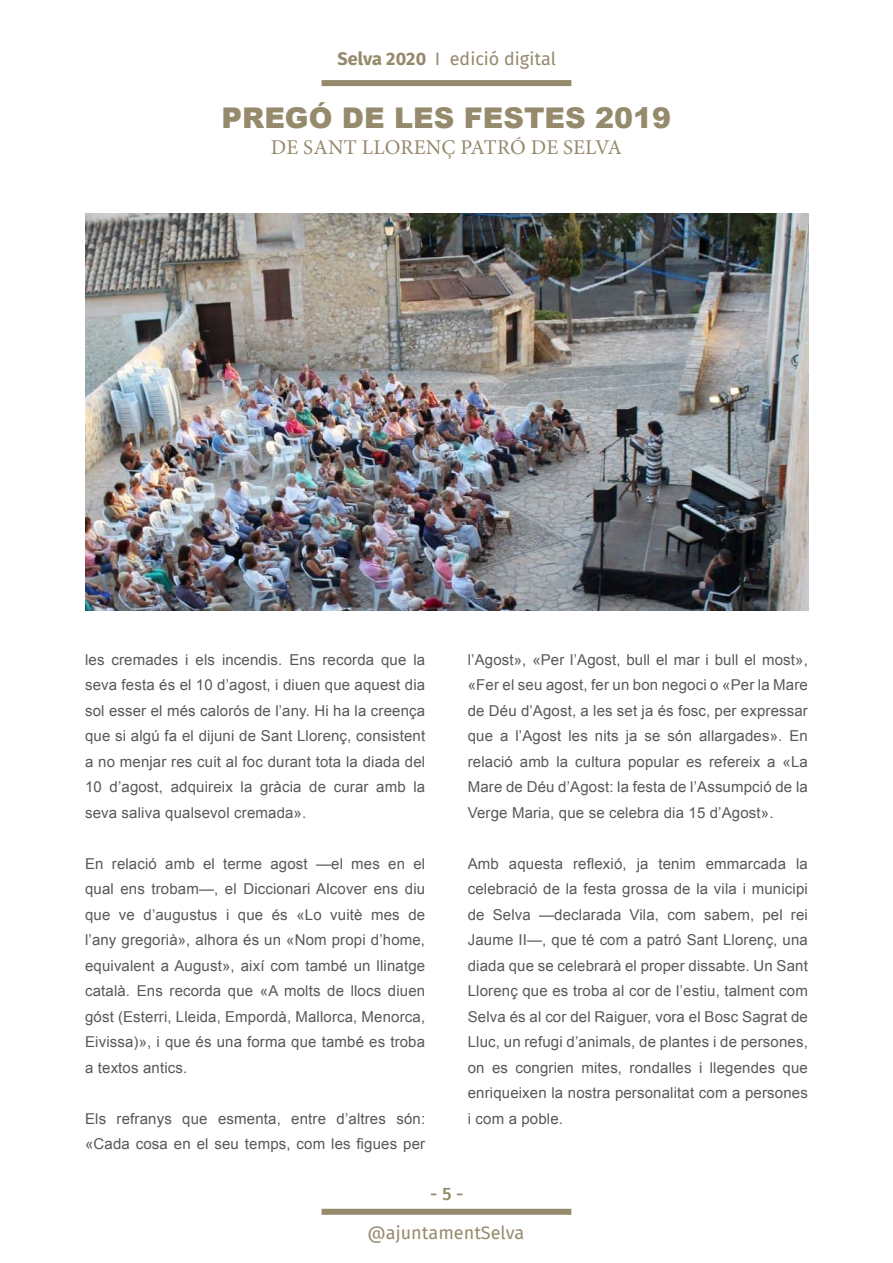
<style>
.page{position:relative;width:893px;height:1263px;background:#fff}
.page>*{position:absolute;margin:0;border:0;box-sizing:border-box;transform-origin:0 0}
.t1{font:900 28.5px "Arial";color:#968a6d}
.t2{font:21px "Minion Pro";color:#968a6d}
.t3{font:18px "Fira Sans";color:#968a6d}
.t4{font:500 18px "Fira Sans";color:#968a6d}
.t5{font:15px/25.5px "Arial";letter-spacing:.01em;color:#57585a;text-align:justify}
.s1{font-weight:700}
</style>
<div class="page">
<div style="left:322px;top:1209px;width:249px;height:6px;background:#968a6d"></div>
<div style="left:322px;top:80px;width:249px;height:6px;background:#968a6d"></div>
<img style="left:85px;top:213px;width:723px;height:397px">
<p class="t3" style="left:338px;top:46px;width:220px"><span class="s1">Selva 2020</span> I edició digital</p>
<h1 class="t1" style="left:222px;top:97px;width:451px">PREGÓ DE LES FESTES 2019</h1>
<h2 class="t2" style="left:271px;top:133px;width:353px">DE SANT LLORENÇ PATRÓ DE SELVA</h2>
<p class="t5" style="left:85px;top:647px;width:342px">les cremades i els incendis. Ens recorda que la seva festa és el 10 d’agost, i diuen que aquest dia sol esser el més calorós de l’any. Hi ha la creença que si algú fa el dijuni de Sant Llorenç, consistent a no menjar res cuit al foc durant tota la diada del 10 d’agost, adquireix la gràcia de curar amb la seva saliva qualsevol cremada».</p>
<p class="t5" style="left:85px;top:851px;width:342px">En relació amb el terme agost —el mes en el qual ens trobam—, el Diccionari Alcover ens diu que ve d’augustus i que és «Lo vuitè mes de l’any gregorià», alhora és un «Nom propi d’home, equivalent a August», així com també un llinatge català. Ens recorda que «A molts de llocs diuen góst (Esterri, Lleida, Empordà, Mallorca, Menorca, Eivissa)», i que és una forma que també es troba a textos antics.</p>
<p class="t5" style="left:85px;top:1106px;width:342px">Els refranys que esmenta, entre d’altres són: «Cada cosa en el seu temps, com les figues per</p>
<p class="t5" style="left:468px;top:647px;width:342px">l’Agost», «Per l’Agost, bull el mar i bull el most», «Fer el seu agost, fer un bon negoci o «Per la Mare de Déu d’Agost, a les set ja és fosc, per expressar que a l’Agost les nits ja se són allargades». En relació amb la cultura popular es refereix a «La Mare de Déu d’Agost: la festa de l’Assumpció de la Verge Maria, que se celebra dia 15 d’Agost».</p>
<p class="t5" style="left:468px;top:851px;width:342px">Amb aquesta reflexió, ja tenim emmarcada la celebració de la festa grossa de la vila i municipi de Selva —declarada Vila, com sabem, pel rei Jaume II—, que té com a patró Sant Llorenç, una diada que se celebrarà el proper dissabte. Un Sant Llorenç que es troba al cor de l’estiu, talment com Selva és al cor del Raiguer, vora el Bosc Sagrat de Lluc, un refugi d’animals, de plantes i de persones, on es congrien mites, rondalles i llegendes que enriqueixen la nostra personalitat com a persones i com a poble.</p>
<p class="t4" style="left:430px;top:1181px;width:35px">- 5 -</p>
<p class="t3" style="left:368px;top:1220px;width:158px">@ajuntamentSelva</p>
</div>
